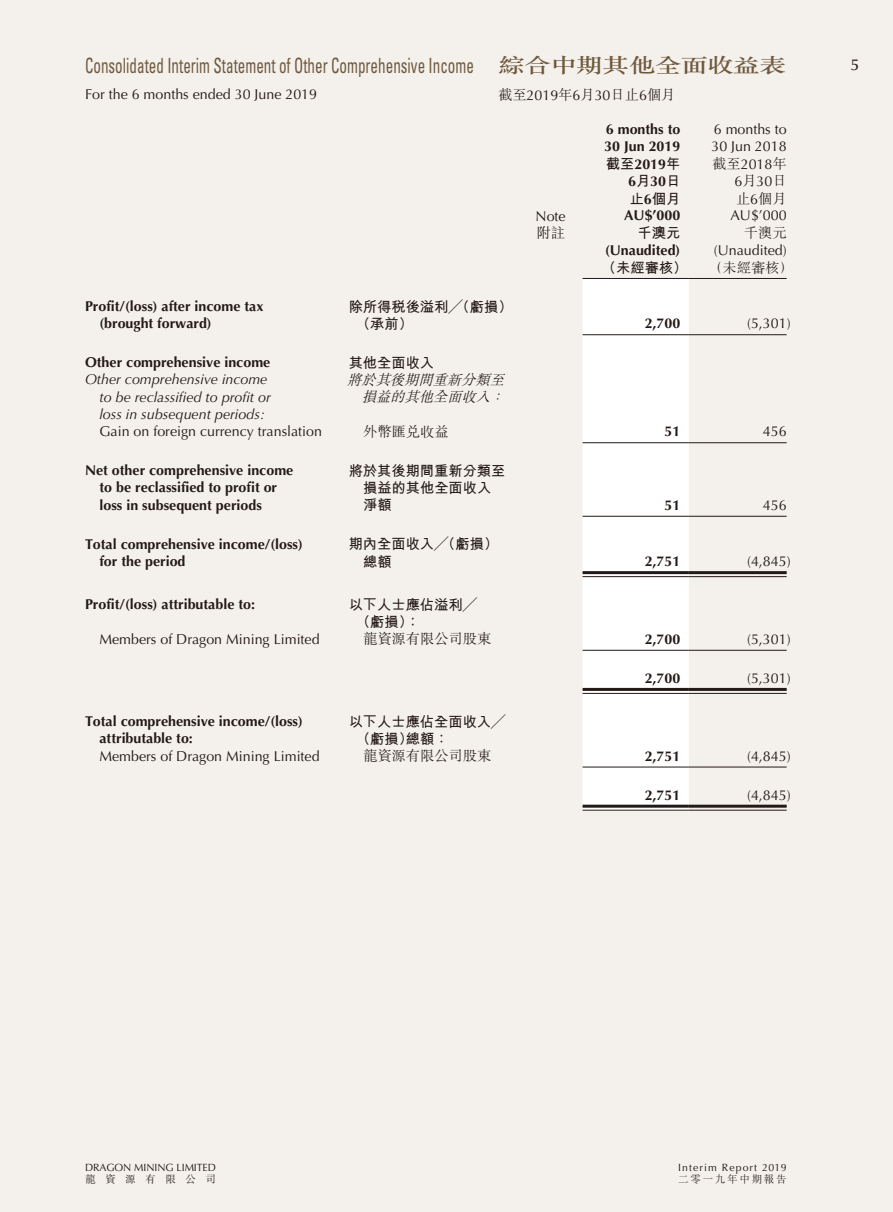
<style>
.page{position:relative;width:893px;height:1212px;background:#f4f1ed}
.page>*{position:absolute;margin:0;border:0;box-sizing:border-box;transform-origin:0 0}
.t1{font:condensed 21px "Univers LT Std";color:#6f583c;scale:.72 1}
.t2{font:500 15.75px "Optima LT Std";color:#231916}
.t3{font:700 14.25px/17.2px "Optima LT Std";color:#231916}
.t4{font:14.25px/17.2px "Optima LT Std";color:#231916}
.t5{font:14.25px/17.2px "M Hei HK Bold E Ten B5 H";color:#231916}
.t6{font:italic 14.25px/17.2px "Optima LT Std";color:#231916}
.t7{font:14.25px "M Sung HK Light E Ten B5 H";color:#231916}
.t8{font:italic 14.25px/17.2px "M Sung HK Light E Ten B5 H";color:#231916;text-align:right}
.t9{font:10.5px "Optima LT Std";letter-spacing:-.005em;color:#231916}
.t10{font:10.5px "Optima LT Std";letter-spacing:.105em;color:#231916}
.t11{font:10.5px "M Sung HK Light E Ten B5 H";letter-spacing:.165em;color:#231916}
.t12{font:10.5px "M Sung HK Light E Ten B5 H";letter-spacing:.91em;color:#231916}
.s1{font-family:"M Sung HK Medium E Ten B5 H";font-stretch:normal;font-size:20.25px}
.s2{font-family:"Optima LT Std"}
.s3{font-family:"M Hei HK Bold E Ten B5 H";font-weight:400}
.s4{font-family:"Optima LT Std";font-weight:700}
.s5{font-family:"M Sung HK Light E Ten B5 H"}
</style>
<div class="page">
<div style="left:583px;top:279px;width:106px;height:531px;background:#fff"></div>
<hr style="left:583px;top:278px;width:106px;height:1px;background:#231916">
<hr style="left:689px;top:278px;width:98px;height:1px;background:#231916">
<hr style="left:583px;top:334px;width:106px;height:1px;background:#231916">
<hr style="left:689px;top:334px;width:98px;height:1px;background:#231916">
<hr style="left:583px;top:442px;width:106px;height:1px;background:#231916">
<hr style="left:689px;top:442px;width:98px;height:1px;background:#231916">
<hr style="left:583px;top:516px;width:106px;height:1px;background:#231916">
<hr style="left:689px;top:516px;width:98px;height:1px;background:#231916">
<hr style="left:583px;top:571px;width:106px;height:3px;background:#231916">
<hr style="left:583px;top:576px;width:106px;height:1px;background:#231916">
<hr style="left:689px;top:571px;width:98px;height:3px;background:#231916">
<hr style="left:689px;top:576px;width:98px;height:1px;background:#231916">
<hr style="left:583px;top:650px;width:106px;height:1px;background:#231916">
<hr style="left:689px;top:650px;width:98px;height:1px;background:#231916">
<hr style="left:583px;top:688px;width:106px;height:3px;background:#231916">
<hr style="left:583px;top:693px;width:106px;height:1px;background:#231916">
<hr style="left:689px;top:688px;width:98px;height:3px;background:#231916">
<hr style="left:689px;top:693px;width:98px;height:1px;background:#231916">
<hr style="left:583px;top:767px;width:106px;height:1px;background:#231916">
<hr style="left:689px;top:767px;width:98px;height:1px;background:#231916">
<hr style="left:583px;top:805px;width:106px;height:3px;background:#231916">
<hr style="left:583px;top:810px;width:106px;height:1px;background:#231916">
<hr style="left:689px;top:805px;width:98px;height:3px;background:#231916">
<hr style="left:689px;top:810px;width:98px;height:1px;background:#231916">
<h1 class="t1" style="left:85px;top:55px;width:975px">Consolidated Interim Statement of Other Comprehensive Income <span class="s1">綜合中期其他全面收益表</span></h1>
<p class="t2" style="left:851px;top:57px;width:9px">5</p>
<p class="t4" style="left:85px;top:86px;width:234px">For the 6 months ended 30 June 2019</p>
<p class="t7" style="left:498px;top:89px;width:179px">截至<span class="s2">2019</span>年<span class="s2">6</span>月<span class="s2">30</span>日止<span class="s2">6</span>個月</p>
<p class="t3" style="left:604px;top:121px;width:78px">6 months to<br>30 Jun 2019</p>
<p class="t4" style="left:711px;top:121px;width:77px">6 months to<br>30 Jun 2018</p>
<p class="t3" style="left:606px;top:156px;width:76px;text-align:right"><span class="s3">截至</span>2019<span class="s3">年<br></span>6<span class="s3">月</span>30<span class="s3">日</span></p>
<p class="t5" style="left:630px;top:191px;width:52px">止<span class="s4">6</span>個月</p>
<p class="t4" style="left:712px;top:156px;width:76px;text-align:right"><span class="s5">截至</span>2018<span class="s5">年<br></span>6<span class="s5">月</span>30<span class="s5">日</span></p>
<p class="t7" style="left:736px;top:193px;width:52px">止<span class="s2">6</span>個月</p>
<p class="t3" style="left:99px;top:298px;width:165px;text-indent:-14px">Profit/(loss) after income tax (brought forward)</p>
<p class="t5" style="left:356px;top:299px;width:158px;text-indent:-7px">除所得稅後溢利╱（虧損）（承前）</p>
<p class="t4" style="left:536px;top:208px;width:32px">Note</p>
<p class="t3" style="left:624px;top:207px;width:58px">AU$’000</p>
<p class="t4" style="left:730px;top:207px;width:58px">AU$’000</p>
<p class="t7" style="left:536px;top:227px;width:30px">附註</p>
<p class="t5" style="left:638px;top:226px;width:44px">千澳元</p>
<p class="t7" style="left:744px;top:227px;width:44px">千澳元</p>
<p class="t3" style="left:605px;top:242px;width:77px">(Unaudited)</p>
<p class="t4" style="left:714px;top:242px;width:74px">(Unaudited)</p>
<p class="t5" style="left:602px;top:260px;width:87px">（未經審核）</p>
<p class="t7" style="left:708px;top:262px;width:87px">（未經審核）</p>
<p class="t3" style="left:645px;top:315px;width:37px">2,700</p>
<p class="t4" style="left:747px;top:315px;width:45px">(5,301)</p>
<p class="t3" style="left:85px;top:354px;width:187px">Other comprehensive income</p>
<p class="t5" style="left:349px;top:356px;width:87px">其他全面收入</p>
<p class="t6" style="left:99px;top:372px;width:173px;text-indent:-14px">Other comprehensive income to be reclassified to profit or loss in subsequent periods:</p>
<p class="t8" style="left:347px;top:373px;width:162px">將於其後期間重新分類至損益的其他全面收入：</p>
<p class="t4" style="left:99px;top:423px;width:224px">Gain on foreign currency translation</p>
<p class="t7" style="left:363px;top:426px;width:87px">外幣匯兌收益</p>
<p class="t3" style="left:664px;top:423px;width:17px">51</p>
<p class="t4" style="left:763px;top:423px;width:25px">456</p>
<p class="t3" style="left:99px;top:462px;width:195px;text-indent:-14px">Net other comprehensive income to be reclassified to profit or loss in subsequent periods</p>
<p class="t5" style="left:363px;top:464px;width:144px;text-indent:-14px">將於其後期間重新分類至損益的其他全面收入淨額</p>
<p class="t3" style="left:664px;top:497px;width:17px">51</p>
<p class="t4" style="left:763px;top:497px;width:25px">456</p>
<p class="t3" style="left:99px;top:536px;width:205px;text-indent:-14px">Total comprehensive income/(loss) for the period</p>
<p class="t5" style="left:363px;top:537px;width:137px;text-indent:-14px">期內全面收入╱（虧損）總額</p>
<p class="t3" style="left:645px;top:553px;width:37px">2,751</p>
<p class="t4" style="left:747px;top:553px;width:45px">(4,845)</p>
<p class="t3" style="left:85px;top:596px;width:171px">Profit/(loss) attributable to:</p>
<p class="t5" style="left:356px;top:598px;width:122px;text-indent:-7px">以下人士應佔溢利╱（虧損）：</p>
<p class="t4" style="left:99px;top:631px;width:222px">Members of Dragon Mining Limited</p>
<p class="t7" style="left:363px;top:634px;width:130px">龍資源有限公司股東</p>
<p class="t3" style="left:645px;top:631px;width:37px">2,700</p>
<p class="t4" style="left:747px;top:631px;width:45px">(5,301)</p>
<p class="t3" style="left:645px;top:670px;width:37px">2,700</p>
<p class="t4" style="left:747px;top:670px;width:45px">(5,301)</p>
<p class="t3" style="left:99px;top:713px;width:205px;text-indent:-14px">Total comprehensive income/(loss) attributable to:</p>
<p class="t5" style="left:356px;top:714px;width:151px;text-indent:-7px">以下人士應佔全面收入╱（虧損）總額：</p>
<p class="t4" style="left:99px;top:748px;width:222px">Members of Dragon Mining Limited</p>
<p class="t7" style="left:363px;top:750px;width:130px">龍資源有限公司股東</p>
<p class="t3" style="left:645px;top:748px;width:37px">2,751</p>
<p class="t4" style="left:747px;top:748px;width:45px">(4,845)</p>
<p class="t3" style="left:645px;top:787px;width:37px">2,751</p>
<p class="t4" style="left:747px;top:787px;width:45px">(4,845)</p>
<p class="t9" style="left:85px;top:1162px;width:132px">DRAGON MINING LIMITED</p>
<p class="t12" style="left:85px;top:1175px;width:132px">龍資源有限公司</p>
<p class="t10" style="left:678px;top:1162px;width:110px">Interim Report 2019</p>
<p class="t11" style="left:678px;top:1175px;width:110px">二零一九年中期報告</p>
</div>
